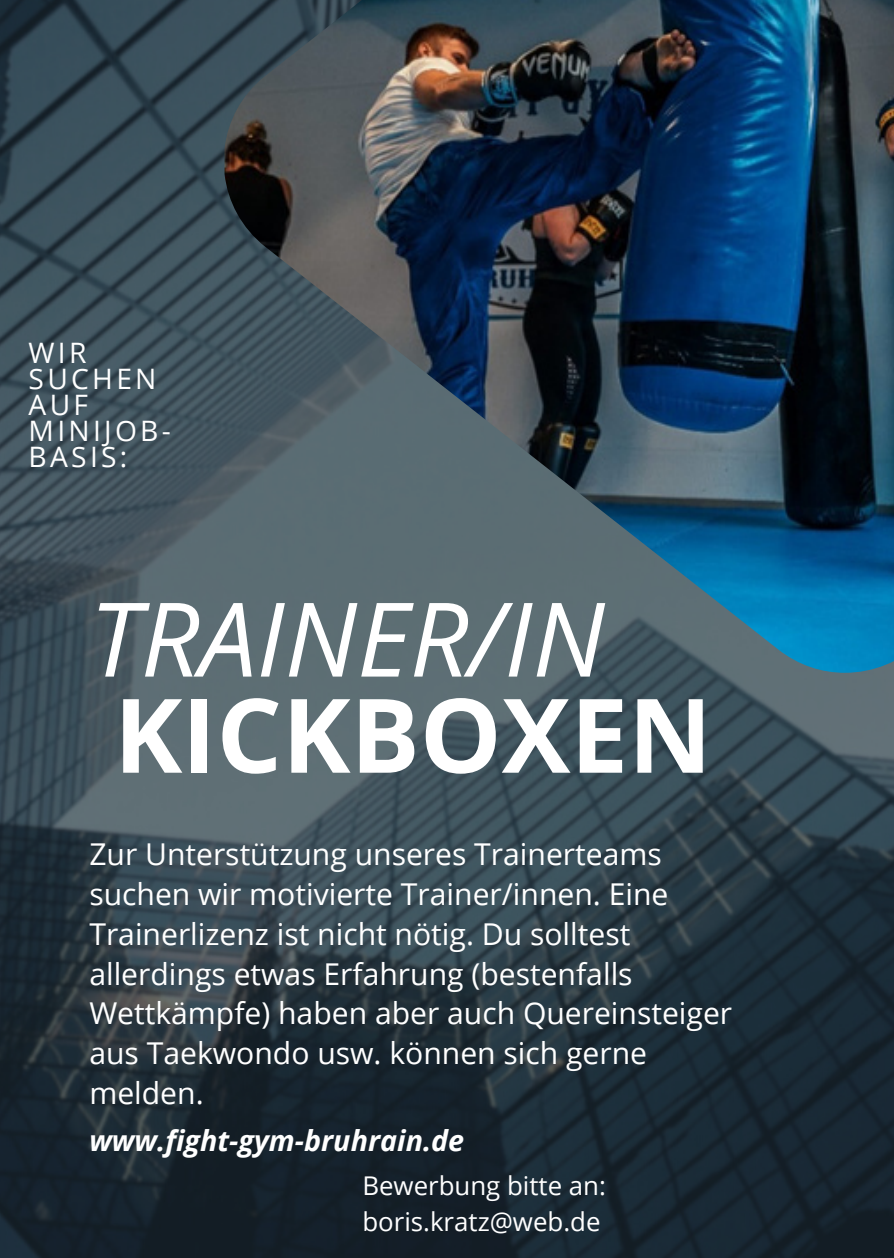
<style>
.page{position:relative;width:894px;height:1258px;background:#fff}
.page>*{position:absolute;margin:0;border:0;box-sizing:border-box;transform-origin:0 0}
.t1{font:italic 102.9px "Open Sans";color:#fff}
.t2{font:700 102.9px "Open Sans";color:#fff}
.t3{font:30px/39.9px "Open Sans";color:#fff}
.t4{font:italic 700 28.8px "Open Sans";color:#fff}
.t5{font:28.2px/26.1px "Open Sans";letter-spacing:.12em;color:#fff}
.t6{font:25.8px/36px "Open Sans";color:#fff}
</style>
<div class="page">
<img style="left:0;top:0;width:893px;height:1258px">
<img style="left:224px;top:76px;width:669px;height:596px">
<p class="t5" style="left:29px;top:339px;width:144px">WIR<br>SUCHEN<br>AUF<br>MINIJOB-<br>BASIS:</p>
<p class="t1" style="left:89px;top:567px;width:516px">TRAINER/IN</p>
<p class="t2" style="left:114px;top:663px;width:599px">KICKBOXEN</p>
<p class="t3" style="left:89px;top:833px;width:644px">Zur Unterstützung unseres Trainerteams suchen wir motivierte Trainer/innen. Eine Trainerlizenz ist nicht nötig. Du solltest allerdings etwas Erfahrung (bestenfalls Wettkämpfe) haben aber auch Quereinsteiger aus Taekwondo usw. können sich gerne melden.</p>
<p class="t4" style="left:89px;top:1120px;width:376px">www.fight-gym-bruhrain.de</p>
<p class="t6" style="left:362px;top:1166px;width:245px">Bewerbung bitte an: boris.kratz@web.de</p>
</div>
